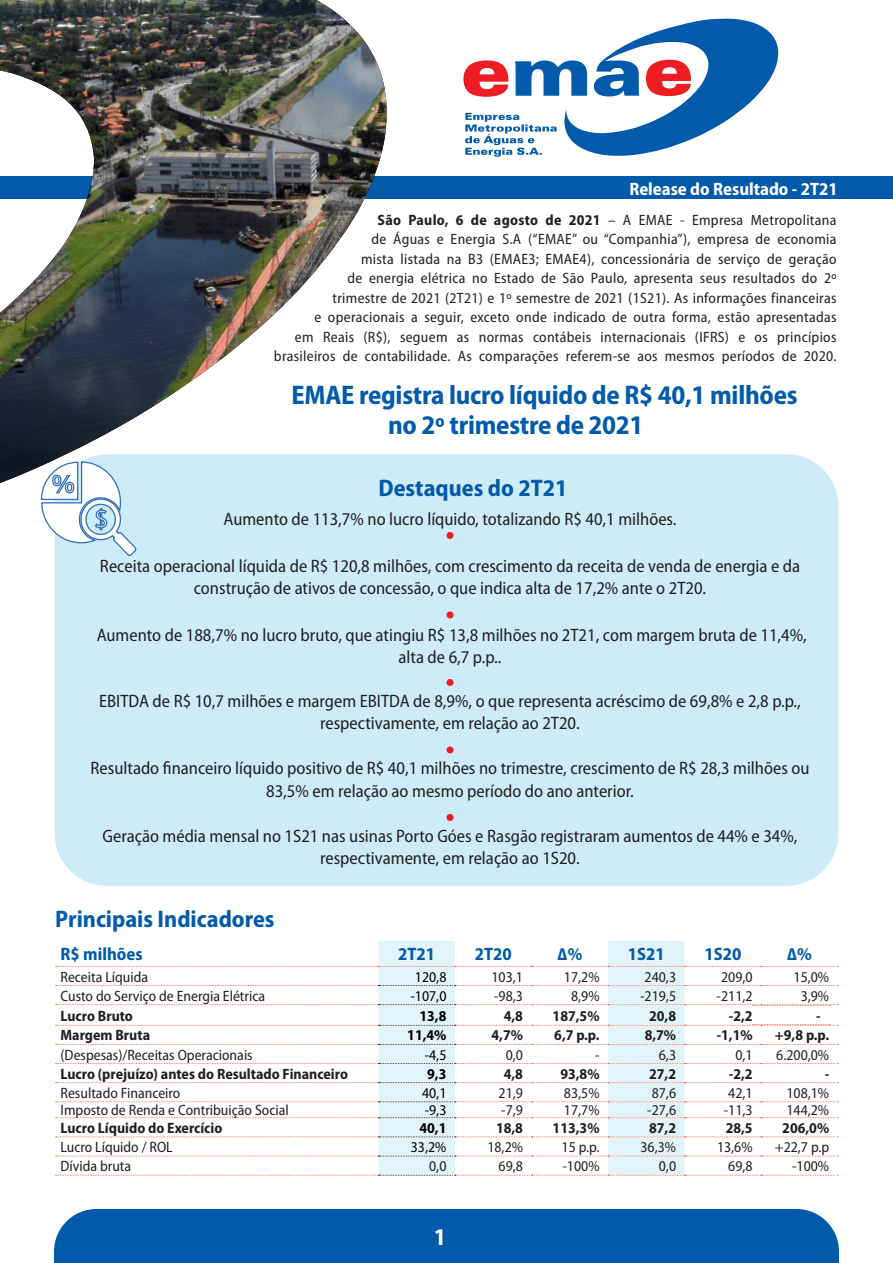
<style>
.page{position:relative;width:893px;height:1263px;background:#fff}
.page>*{position:absolute;margin:0;border:0;box-sizing:border-box;transform-origin:0 0}
.t1{font:700 semi-condensed 27px "Myriad Pro";letter-spacing:-.01em;color:#015aaa}
.t2{font:700 semi-condensed 24px "Myriad Pro";color:#015aaa}
.t3{font:700 semi-condensed 24px "Myriad Pro";color:#fff}
.t4{font:semi-condensed 18px/22.5px "Myriad Pro";color:#231f20;text-align:center}
.t5{font:700 semi-condensed 18px "Myriad Pro";color:#015aaa}
.t6{font:700 semi-condensed 18px "Myriad Pro";color:#fff}
.t7{font:semi-condensed 15px/19.5px "Myriad Pro";letter-spacing:.02em;color:#231f20;text-align:right}
.t8{font:700 semi-condensed 15px "Myriad Pro";color:#231f20}
.t9{font:semi-condensed 15px "Myriad Pro";color:#231f20}
.t10{font:semi-condensed 15px "Myriad Pro";color:#000001}
.t11{font:700 semi-condensed 15px "Myriad Pro";color:#000001}
.s1{font-weight:700}
</style>
<div class="page">
<div style="left:54px;top:1209px;width:785px;height:54px;background:#015aaa"></div>
<div style="left:55px;top:455px;width:783px;height:430px;background:#cdecf8;border-radius:51px"></div>
<div style="left:0;top:177px;width:893px;height:22px;background:#015aaa"></div>
<svg style="left:463px;top:18px;width:315px;height:139px"></svg>
<div style="left:446px;top:532px;width:8px;height:7px;background:#ee1d23;border-radius:50%"></div>
<div style="left:446px;top:611px;width:8px;height:7px;background:#ee1d23;border-radius:50%"></div>
<div style="left:446px;top:679px;width:8px;height:7px;background:#ee1d23;border-radius:50%"></div>
<div style="left:446px;top:746px;width:8px;height:7px;background:#ee1d23;border-radius:50%"></div>
<div style="left:446px;top:814px;width:8px;height:7px;background:#ee1d23;border-radius:50%"></div>
<svg style="left:54px;top:545px;width:83px;height:12px"></svg>
<svg style="left:378px;top:941px;width:307px;height:234px"></svg>
<svg style="left:56px;top:966px;width:782px;height:1px"></svg>
<svg style="left:56px;top:985px;width:782px;height:1px"></svg>
<svg style="left:56px;top:1044px;width:782px;height:1px"></svg>
<svg style="left:56px;top:1063px;width:782px;height:1px"></svg>
<svg style="left:56px;top:1082px;width:782px;height:1px"></svg>
<svg style="left:56px;top:1101px;width:782px;height:1px"></svg>
<svg style="left:56px;top:1117px;width:782px;height:1px"></svg>
<svg style="left:56px;top:1136px;width:782px;height:1px"></svg>
<svg style="left:56px;top:1156px;width:782px;height:1px"></svg>
<svg style="left:56px;top:1175px;width:782px;height:1px"></svg>
<svg style="left:56px;top:1004px;width:782px;height:2px"></svg>
<svg style="left:56px;top:1024px;width:782px;height:2px"></svg>
<svg style="left:40px;top:483px;width:94px;height:62px"></svg>
<img style="left:0;top:0;width:388px;height:483px">
<p class="t6" style="left:629px;top:177px;width:210px">Release do Resultado - 2T21</p>
<p class="t7" style="left:274px;top:210px;width:564px"><span class="s1">São Paulo, 6 de agosto de 2021</span> – A EMAE - Empresa Metropolitana<br>de Águas e Energia S.A (“EMAE” ou “Companhia”), empresa de economia<br>mista listada na B3 (EMAE3; EMAE4), concessionária de serviço de geração<br>de energia elétrica no Estado de São Paulo, apresenta seus resultados do 2º<br>trimestre de 2021 (2T21) e 1º semestre de 2021 (1S21). As informações financeiras<br>e operacionais a seguir, exceto onde indicado de outra forma, estão apresentadas<br>em Reais (R$), seguem as normas contábeis internacionais (IFRS) e os princípios brasileiros de contabilidade. As comparações referem-se aos mesmos períodos de 2020.</p>
<p class="t1" style="left:291px;top:378px;width:508px">EMAE registra lucro líquido de R$ 40,1 milhões</p>
<p class="t1" style="left:388px;top:408px;width:257px">no 2º trimestre de 2021</p>
<p class="t2" style="left:378px;top:472px;width:191px">Destaques do 2T21</p>
<p class="t4" style="left:223px;top:508px;width:455px">Aumento de 113,7% no lucro líquido, totalizando R$ 40,1 milhões.</p>
<p class="t4" style="left:100px;top:554px;width:702px">Receita operacional líquida de R$ 120,8 milhões, com crescimento da receita de venda de energia e da construção de ativos de concessão, o que indica alta de 17,2% ante o 2T20.</p>
<p class="t4" style="left:97px;top:623px;width:712px">Aumento de 188,7% no lucro bruto, que atingiu R$ 13,8 milhões no 2T21, com margem bruta de 11,4%, alta de 6,7 p.p..</p>
<p class="t4" style="left:99px;top:689px;width:703px">EBITDA de R$ 10,7 milhões e margem EBITDA de 8,9%, o que representa acréscimo de 69,8% e 2,8 p.p., respectivamente, em relação ao 2T20.</p>
<p class="t4" style="left:91px;top:757px;width:721px">Resultado financeiro líquido positivo de R$ 40,1 milhões no trimestre, crescimento de R$ 28,3 milhões ou<br>83,5% em relação ao mesmo período do ano anterior.</p>
<p class="t4" style="left:102px;top:824px;width:697px">Geração média mensal no 1S21 nas usinas Porto Góes e Rasgão registraram aumentos de 44% e 34%, respectivamente, em relação ao 1S20.</p>
<p class="t2" style="left:55px;top:904px;width:221px">Principais Indicadores</p>
<p class="t5" style="left:61px;top:942px;width:84px">R$ milhões</p>
<p class="t5" style="left:398px;top:942px;width:38px">2T21</p>
<p class="t5" style="left:475px;top:942px;width:38px">2T20</p>
<p class="t5" style="left:557px;top:942px;width:27px">∆%</p>
<p class="t5" style="left:628px;top:942px;width:38px">1S21</p>
<p class="t5" style="left:704px;top:942px;width:38px">1S20</p>
<p class="t5" style="left:787px;top:942px;width:27px">∆%</p>
<p class="t9" style="left:61px;top:967px;width:89px">Receita Líquida</p>
<p class="t10" style="left:415px;top:967px;width:33px">120,8</p>
<p class="t7" style="left:491px;top:966px;width:33px">103,1</p>
<p class="t7" style="left:564px;top:966px;width:37px">17,2%</p>
<p class="t7" style="left:645px;top:966px;width:33px">240,3</p>
<p class="t7" style="left:721px;top:966px;width:33px">209,0</p>
<p class="t7" style="left:793px;top:966px;width:37px">15,0%</p>
<p class="t9" style="left:61px;top:986px;width:206px">Custo do Serviço de Energia Elétrica</p>
<p class="t10" style="left:410px;top:986px;width:38px">-107,0</p>
<p class="t7" style="left:494px;top:986px;width:30px">-98,3</p>
<p class="t7" style="left:571px;top:986px;width:30px">8,9%</p>
<p class="t7" style="left:640px;top:986px;width:38px">-219,5</p>
<p class="t7" style="left:717px;top:986px;width:38px">-211,2</p>
<p class="t7" style="left:801px;top:986px;width:30px">3,9%</p>
<p class="t8" style="left:61px;top:1006px;width:74px">Lucro Bruto</p>
<p class="t11" style="left:419px;top:1006px;width:28px">13,8</p>
<p class="t8" style="left:504px;top:1006px;width:21px">4,8</p>
<p class="t8" style="left:553px;top:1006px;width:48px">187,5%</p>
<p class="t8" style="left:649px;top:1006px;width:28px">20,8</p>
<p class="t8" style="left:729px;top:1006px;width:25px">-2,2</p>
<p class="t8" style="left:816px;top:1006px;width:6px">-</p>
<p class="t8" style="left:61px;top:1026px;width:91px">Margem Bruta</p>
<p class="t11" style="left:407px;top:1026px;width:41px">11,4%</p>
<p class="t8" style="left:492px;top:1026px;width:33px">4,7%</p>
<p class="t8" style="left:554px;top:1026px;width:47px">6,7 p.p.</p>
<p class="t8" style="left:645px;top:1026px;width:33px">8,7%</p>
<p class="t8" style="left:717px;top:1026px;width:37px">-1,1%</p>
<p class="t8" style="left:775px;top:1026px;width:56px">+9,8 p.p.</p>
<p class="t9" style="left:61px;top:1045px;width:194px">(Despesas)/Receitas Operacionais</p>
<p class="t10" style="left:425px;top:1045px;width:23px">-4,5</p>
<p class="t7" style="left:506px;top:1045px;width:19px">0,0</p>
<p class="t7" style="left:595px;top:1045px;width:6px">-</p>
<p class="t7" style="left:659px;top:1045px;width:19px">6,3</p>
<p class="t7" style="left:735px;top:1045px;width:19px">0,1</p>
<p class="t7" style="left:776px;top:1045px;width:54px">6.200,0%</p>
<p class="t8" style="left:61px;top:1064px;width:289px">Lucro (prejuízo) antes do Resultado Financeiro</p>
<p class="t11" style="left:427px;top:1064px;width:21px">9,3</p>
<p class="t8" style="left:504px;top:1064px;width:21px">4,8</p>
<p class="t8" style="left:560px;top:1064px;width:41px">93,8%</p>
<p class="t8" style="left:649px;top:1064px;width:28px">27,2</p>
<p class="t8" style="left:729px;top:1064px;width:25px">-2,2</p>
<p class="t8" style="left:825px;top:1064px;width:6px">-</p>
<p class="t9" style="left:61px;top:1084px;width:121px">Resultado Financeiro</p>
<p class="t10" style="left:422px;top:1084px;width:26px">40,1</p>
<p class="t7" style="left:499px;top:1083px;width:26px">21,9</p>
<p class="t7" style="left:564px;top:1083px;width:37px">83,5%</p>
<p class="t7" style="left:652px;top:1083px;width:26px">87,6</p>
<p class="t7" style="left:728px;top:1083px;width:26px">42,1</p>
<p class="t7" style="left:786px;top:1083px;width:44px">108,1%</p>
<p class="t9" style="left:61px;top:1101px;width:230px">Imposto de Renda e Contribuição Social</p>
<p class="t10" style="left:425px;top:1101px;width:23px">-9,3</p>
<p class="t7" style="left:501px;top:1100px;width:23px">-7,9</p>
<p class="t7" style="left:564px;top:1100px;width:37px">17,7%</p>
<p class="t7" style="left:647px;top:1100px;width:30px">-27,6</p>
<p class="t7" style="left:724px;top:1100px;width:30px">-11,3</p>
<p class="t7" style="left:786px;top:1100px;width:44px">144,2%</p>
<p class="t8" style="left:61px;top:1118px;width:163px">Lucro Líquido do Exercício</p>
<p class="t11" style="left:419px;top:1118px;width:28px">40,1</p>
<p class="t8" style="left:496px;top:1118px;width:28px">18,8</p>
<p class="t8" style="left:553px;top:1118px;width:48px">113,3%</p>
<p class="t8" style="left:649px;top:1118px;width:28px">87,2</p>
<p class="t8" style="left:726px;top:1118px;width:28px">28,5</p>
<p class="t8" style="left:782px;top:1118px;width:48px">206,0%</p>
<p class="t9" style="left:61px;top:1138px;width:114px">Lucro Líquido / ROL</p>
<p class="t10" style="left:411px;top:1138px;width:37px">33,2%</p>
<p class="t7" style="left:487px;top:1137px;width:37px">18,2%</p>
<p class="t7" style="left:562px;top:1137px;width:40px">15 p.p.</p>
<p class="t7" style="left:640px;top:1137px;width:37px">36,3%</p>
<p class="t7" style="left:717px;top:1137px;width:37px">13,6%</p>
<p class="t7" style="left:775px;top:1137px;width:56px">+22,7 p.p</p>
<p class="t9" style="left:61px;top:1157px;width:72px">Dívida bruta</p>
<p class="t7" style="left:429px;top:1156px;width:19px">0,0</p>
<p class="t7" style="left:499px;top:1156px;width:26px">69,8</p>
<p class="t7" style="left:562px;top:1156px;width:39px">-100%</p>
<p class="t7" style="left:659px;top:1156px;width:19px">0,0</p>
<p class="t7" style="left:728px;top:1156px;width:26px">69,8</p>
<p class="t7" style="left:792px;top:1156px;width:39px">-100%</p>
<h2 class="t3" style="left:434px;top:1221px;width:14px">1</h2>
</div>
